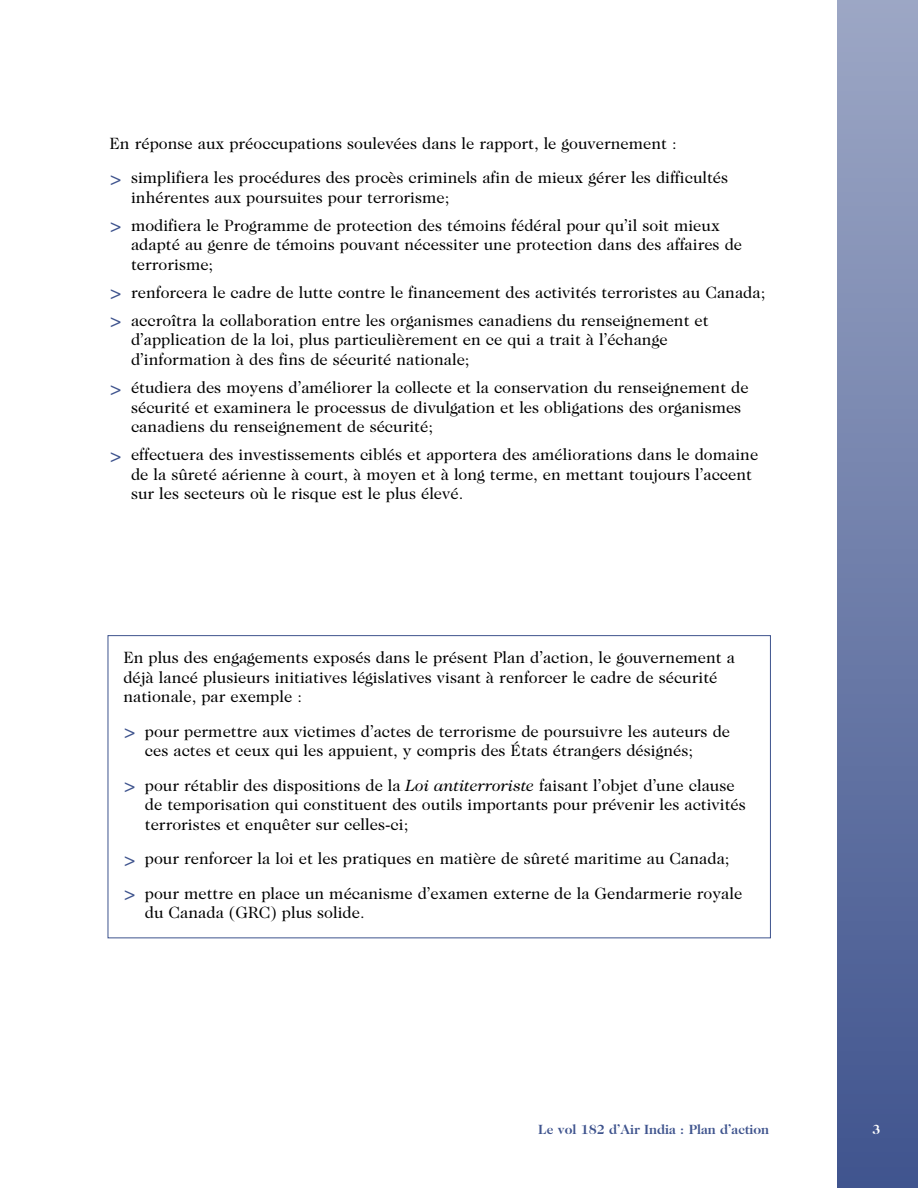
<style>
.page{position:relative;width:918px;height:1188px;background:#fff}
.page>*{position:absolute;margin:0;border:0;box-sizing:border-box;transform-origin:0 0}
.t1{font:16.5px/19.5px "Caslon Two Twenty Four";color:#000}
.t2{font:700 13.5px "Caslon Two Twenty Four";color:#3e538d}
.t3{font:700 13.5px "Caslon Two Twenty Four";color:#fff}
.s1{font-size:21px;color:#3e538d}
.s2{font-style:italic}
</style>
<div class="page">
<div style="left:837px;top:0;width:81px;height:1188px;background:linear-gradient(to bottom,#9ca7c5,#40548e)"></div>
<p class="t1" style="left:110px;top:127px;width:620px;line-height:34.5px">En réponse aux préoccupations soulevées dans le rapport, le gouvernement :<br><span class="s1">&gt;</span> simplifiera les procédures des procès criminels afin de mieux gérer les difficultés</p>
<p class="t1" style="left:110px;top:184px;width:612px;line-height:28.2px;text-indent:22px">inhérentes aux poursuites pour terrorisme;<br><span class="s1">&gt;</span> modifiera le Programme de protection des témoins fédéral pour qu’il soit mieux</p>
<p class="t1" style="left:131px;top:236px;width:613px">adapté au genre de témoins pouvant nécessiter une protection dans des affaires de terrorisme;</p>
<p class="t1" style="left:110px;top:279px;width:657px;line-height:28.2px"><span class="s1">&gt;</span> renforcera le cadre de lutte contre le financement des activités terroristes au Canada; <span class="s1">&gt;</span> accroîtra la collaboration entre les organismes canadiens du renseignement et</p>
<p class="t1" style="left:131px;top:331px;width:538px">d’application de la loi, plus particulièrement en ce qui a trait à l’échange d’information à des fins de sécurité nationale;</p>
<p class="t1" style="left:131px;top:379px;width:619px;text-indent:-22px"><span class="s1">&gt;</span> étudiera des moyens d’améliorer la collecte et la conservation du renseignement de sécurité et examinera le processus de divulgation et les obligations des organismes canadiens du renseignement de sécurité;</p>
<p class="t1" style="left:131px;top:446px;width:629px;text-indent:-22px"><span class="s1">&gt;</span> effectuera des investissements ciblés et apportera des améliorations dans le domaine de la sûreté aérienne à court, à moyen et à long terme, en mettant toujours l’accent sur les secteurs où le risque est le plus élevé.</p>
<p class="t1" style="left:123px;top:649px;width:613px">En plus des engagements exposés dans le présent Plan d’action, le gouvernement a déjà lancé plusieurs initiatives législatives visant à renforcer le cadre de sécurité nationale, par exemple :</p>
<p class="t1" style="left:145px;top:722px;width:587px;text-indent:-22px"><span class="s1">&gt;</span> pour permettre aux victimes d’actes de terrorisme de poursuivre les auteurs de ces actes et ceux qui les appuient, y compris des États étrangers désignés;</p>
<p class="t1" style="left:145px;top:776px;width:602px;text-indent:-22px"><span class="s1">&gt;</span> pour rétablir des dispositions de la <span class="s2">Loi antiterroriste</span> faisant l’objet d’une clause de temporisation qui constituent des outils importants pour prévenir les activités terroristes et enquêter sur celles-ci;</p>
<p class="t1" style="left:123px;top:842px;width:621px;line-height:34.5px"><span class="s1">&gt;</span> pour renforcer la loi et les pratiques en matière de sûreté maritime au Canada; <span class="s1">&gt;</span> pour mettre en place un mécanisme d’examen externe de la Gendarmerie royale</p>
<p class="t1" style="left:145px;top:904px;width:221px">du Canada (GRC) plus solide.</p>
<p class="t2" style="left:538px;top:1124px;width:232px">Le vol 182 d’Air India : Plan d’action</p>
<p class="t3" style="left:872px;top:1124px;width:10px">3</p>
</div>
